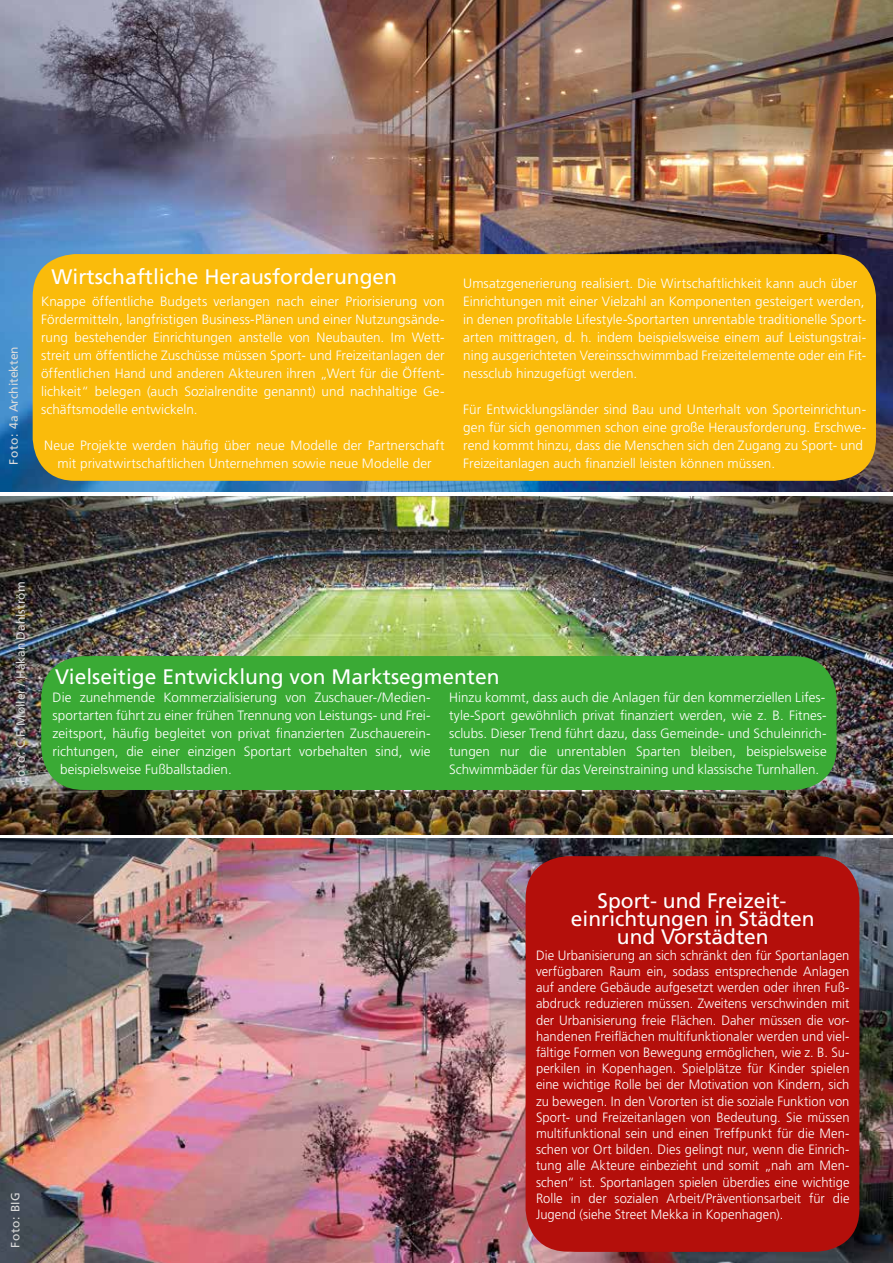
<style>
.page{position:relative;width:893px;height:1263px;background:#fff}
.page>*{position:absolute;margin:0;border:0;box-sizing:border-box;transform-origin:0 0}
.t1{font:21px/18px "Frutiger LT";color:#fff;text-align:center}
.t2{font:300 13.5px/18px "Frutiger LT";letter-spacing:.005em;color:#fff;text-align:justify}
.t3{font:300 13.5px/16.2px "Frutiger LT";letter-spacing:.005em;color:#fff;text-align:justify;scale:.96 1}
.t4{font:12px "Frutiger LT";color:#dadada}
</style>
<div class="page">
<img style="left:0;top:839px;width:893px;height:424px">
<img style="left:0;top:496px;width:893px;height:338px">
<img style="left:0;top:0;width:893px;height:492px">
<div style="left:33px;top:254px;width:843px;height:227px;background:#fabb0b;border-radius:43px"></div>
<div style="left:41px;top:656px;width:796px;height:134px;background:#3aaa35;border-radius:43px"></div>
<div style="left:526px;top:856px;width:333px;height:395px;background:#b40f0b;border-radius:43px"></div>
<p class="t4" style="left:7px;top:465px;width:120px;rotate:-90deg">Foto: 4a Architekten</p>
<h1 class="t1" style="left:52px;top:267px;width:347px">Wirtschaftliche Herausforderungen</h1>
<p class="t2" style="left:41px;top:293px;width:405px">Knappe öffentliche Budgets verlangen nach einer Priorisierung von Fördermitteln, langfristigen Business-Plänen und einer Nutzungsände&shy;rung bestehender Einrichtungen anstelle von Neubauten. Im Wett&shy;streit um öffentliche Zuschüsse müssen Sport- und Freizeitanlagen der öffentlichen Hand und anderen Akteuren ihren „Wert für die Öffent&shy;lichkeit“ belegen (auch Sozialrendite genannt) und nachhaltige Ge&shy;schäftsmodelle entwickeln.</p>
<p class="t2" style="left:44px;top:437px;width:402px;text-align:center">Neue Projekte werden häufig über neue Modelle der Partnerschaft mit privatwirtschaftlichen Unternehmen sowie neue Modelle der</p>
<p class="t2" style="left:463px;top:275px;width:404px;text-align:left">Umsatzgenerierung realisiert. Die Wirtschaftlichkeit kann auch über Einrichtungen mit einer Vielzahl an Komponenten gesteigert werden, in denen profitable Lifestyle-Sportarten unrentable traditionelle Sport&shy;arten mittragen, d. h. indem beispielsweise einem auf Leistungstrai&shy;ning ausgerichteten Vereinsschwimmbad Freizeitelemente oder ein Fit&shy;nessclub hinzugefügt werden.</p>
<p class="t2" style="left:463px;top:400px;width:404px;text-align:left">Für Entwicklungsländer sind Bau und Unterhalt von Sporteinrichtun&shy;gen für sich genommen schon eine große Herausforderung. Erschwe&shy;rend kommt hinzu, dass die Menschen sich den Zugang zu Sport- und Freizeitanlagen auch finanziell leisten können müssen.</p>
<p class="t4" style="left:14px;top:783px;width:203px;rotate:-90deg">Foto: C.F. Møller / Håkan Dahlström</p>
<h1 class="t1" style="left:55px;top:668px;width:446px">Vielseitige Entwicklung von Marktsegmenten</h1>
<p class="t2" style="left:53px;top:689px;width:380px">Die zunehmende Kommerzialisierung von Zuschauer-/Medien-</p>
<p class="t2" style="left:53px;top:707px;width:380px">sportarten führt zu einer frühen Trennung von Leistungs- und Frei-</p>
<p class="t2" style="left:53px;top:725px;width:380px">zeitsport, häufig begleitet von privat finanzierten Zuschauerein-</p>
<p class="t2" style="left:53px;top:743px;width:380px">richtungen, die einer einzigen Sportart vorbehalten sind, wie</p>
<p class="t2" style="left:60px;top:761px;width:173px">beispielsweise Fußballstadien.</p>
<p class="t2" style="left:449px;top:689px;width:379px">Hinzu kommt, dass auch die Anlagen für den kommerziellen Lifes&shy;tyle-Sport gewöhnlich privat finanziert werden, wie z. B. Fitnes&shy;sclubs. Dieser Trend führt dazu, dass Gemeinde- und Schuleinrich&shy;tungen nur die unrentablen Sparten bleiben, beispielsweise Schwimmbäder für das Vereinstraining und klassische Turnhallen.</p>
<p class="t4" style="left:8px;top:1248px;width:57px;rotate:-90deg">Foto: BIG</p>
<h1 class="t1" style="left:571px;top:891px;width:245px">Sport- und Freizeit&shy;einrichtungen in Städten und Vorstädten</h1>
<p class="t3" style="left:536px;top:947px;width:328px">Die Urbanisierung an sich schränkt den für Sportanlagen verfügbaren Raum ein, sodass entsprechende Anlagen auf andere Gebäude aufgesetzt werden oder ihren Fuß&shy;abdruck reduzieren müssen. Zweitens verschwinden mit der Urbanisierung freie Flächen. Daher müssen die vor&shy;handenen Freiflächen multifunktionaler werden und viel&shy;fältige Formen von Bewegung ermöglichen, wie z. B. Su&shy;perkilen in Kopenhagen. Spielplätze für Kinder spielen eine wichtige Rolle bei der Motivation von Kindern, sich zu bewegen. In den Vororten ist die soziale Funktion von Sport- und Freizeitanlagen von Bedeutung. Sie müssen multifunktional sein und einen Treffpunkt für die Men&shy;schen vor Ort bilden. Dies gelingt nur, wenn die Einrich&shy;tung alle Akteure einbezieht und somit „nah am Men&shy;schen“ ist. Sportanlagen spielen überdies eine wichtige Rolle in der sozialen Arbeit/Präventionsarbeit für die Jugend (siehe Street Mekka in Kopenhagen).</p>
</div>
